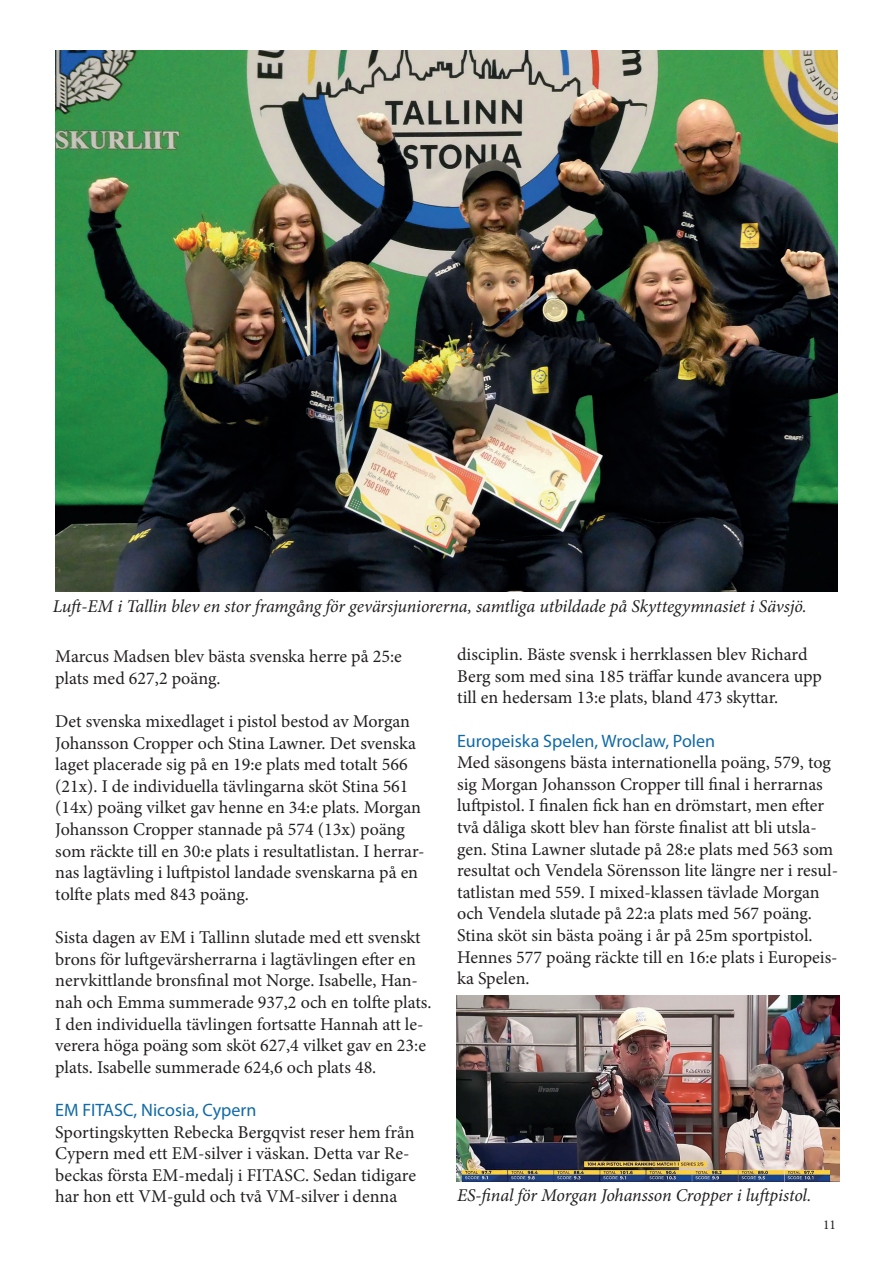
<style>
.page{position:relative;width:893px;height:1263px;background:#fff}
.page>*{position:absolute;margin:0;border:0;box-sizing:border-box;transform-origin:0 0}
.t1{font:18px/21.6px "Minion Pro";color:#231f20}
.t2{font:italic 18px "Minion Pro";letter-spacing:-.01em;color:#231f20}
.t3{font:13.5px "Minion Pro";color:#231f20}
.s1{font-family:"Myriad Pro";color:#106aa6}
</style>
<div class="page">
<img style="left:55px;top:50px;width:783px;height:541px">
<img style="left:457px;top:995px;width:382px;height:186px">
<p class="t2" style="left:53px;top:594px;width:755px">Luft-EM i Tallin blev en stor framgång för gevärsjuniorerna, samtliga utbildade på Skyttegymnasiet i Sävsjö.</p>
<p class="t1" style="left:55px;top:646px;width:348px">Marcus Madsen blev bästa svenska herre på 25:e plats med 627,2 poäng.</p>
<p class="t1" style="left:55px;top:711px;width:371px">Det svenska mixedlaget i pistol bestod av Morgan Johansson Cropper och Stina Lawner. Det svenska laget placerade sig på en 19:e plats med totalt 566 (21x). I de individuella tävlingarna sköt Stina 561 (14x) poäng vilket gav henne en 34:e plats. Morgan Johansson Cropper stannade på 574 (13x) poäng som räckte till en 30:e plats i resultatlistan. I herrar&shy;nas lagtävling i luftpistol landade svenskarna på en tolfte plats med 843 poäng.</p>
<p class="t1" style="left:55px;top:927px;width:378px">Sista dagen av EM i Tallinn slutade med ett svenskt brons för luftgevärsherrarna i lagtävlingen efter en nervkittlande bronsfinal mot Norge. Isabelle, Han&shy;nah och Emma summerade 937,2 och en tolfte plats.<br>I den individuella tävlingen fortsatte Hannah att le&shy;verera höga poäng som sköt 627,4 vilket gav en 23:e plats. Isabelle summerade 624,6 och plats 48.</p>
<p class="t1" style="left:55px;top:1099px;width:362px"><span class="s1">EM FITASC, Nicosia, Cypern<br></span>Sportingskytten Rebecka Bergqvist reser hem från Cypern med ett EM-silver i väskan. Detta var Re&shy;beckas första EM-medalj i FITASC. Sedan tidigare har hon ett VM-guld och två VM-silver i denna</p>
<p class="t1" style="left:457px;top:644px;width:366px">disciplin. Bäste svensk i herrklassen blev Richard<br>Berg som med sina 185 träffar kunde avancera upp till en hedersam 13:e plats, bland 473 skyttar.</p>
<p class="t1" style="left:457px;top:730px;width:382px"><span class="s1">Europeiska Spelen, Wroclaw, Polen<br></span>Med säsongens bästa internationella poäng, 579, tog sig Morgan Johansson Cropper till final i herrarnas luftpistol. I finalen fick han en drömstart, men efter två dåliga skott blev han förste finalist att bli utsla&shy;gen. Stina Lawner slutade på 28:e plats med 563 som resultat och Vendela Sörensson lite längre ner i resul&shy;tatlistan med 559. I mixed-klassen tävlade Morgan och Vendela slutade på 22:a plats med 567 poäng.<br>Stina sköt sin bästa poäng i år på 25m sportpistol.<br>Hennes 577 poäng räckte till en 16:e plats i Europeis&shy;ka Spelen.</p>
<p class="t2" style="left:457px;top:1183px;width:356px">ES-final för Morgan Johansson Cropper i luftpistol.</p>
<p class="t3" style="left:823px;top:1216px;width:14px">11</p>
</div>
